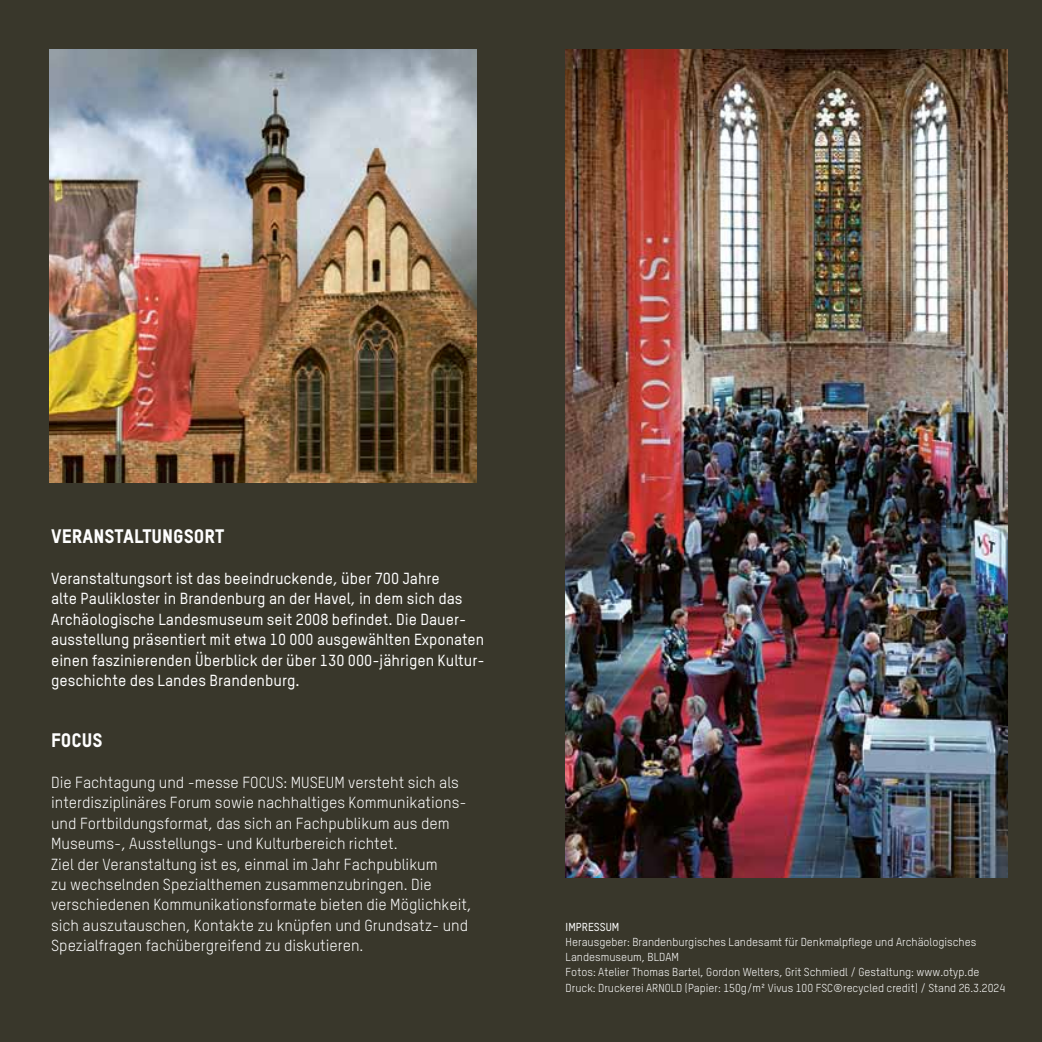
<style>
.page{position:relative;width:1042px;height:1042px;background:#39372b}
.page>*{position:absolute;margin:0;border:0;box-sizing:border-box;transform-origin:0 0}
.t1{font:19.25px "TSTARPRO Headline";color:#fff}
.t2{font:15.75px/20.3px "TSTARPRO";color:#fff}
.t3{font:500 15.75px/20.3px "TSTARPRO";color:#fff}
.t4{font:11.38px/15.2px "TSTARPRO";color:#fff}
.t5{font:500 11.38px "TSTARPRO";color:#fff}
</style>
<div class="page">
<img style="left:50px;top:50px;width:426px;height:432px">
<img style="left:566px;top:50px;width:441px;height:827px">
<p class="t1" style="left:51px;top:524px;width:175px">VERANSTALTUNGSORT</p>
<p class="t3" style="left:51px;top:568px;width:435px">Veranstaltungsort ist das beeindruckende, über 700 Jahre<br>alte Paulikloster in Brandenburg an der Havel, in dem sich das Archäologische Landesmuseum seit 2008 befindet. Die Dauer&shy;ausstellung präsentiert mit etwa 10 000 ausgewählten Exponaten einen faszinierenden Überblick der über 130 000-jährigen Kultur&shy;geschichte des Landes Brandenburg.</p>
<p class="t1" style="left:51px;top:728px;width:53px">FOCUS</p>
<p class="t2" style="left:51px;top:772px;width:422px">Die Fachtagung und -messe FOCUS: MUSEUM versteht sich als interdisziplinäres Forum sowie nachhaltiges Kommunikations&shy;und Fortbildungsformat, das sich an Fachpublikum aus dem Museums-, Ausstellungs- und Kulturbereich richtet.<br>Ziel der Veranstaltung ist es, einmal im Jahr Fachpublikum<br>zu wechselnden Spezialthemen zusammenzubringen. Die verschiedenen Kommunikationsformate bieten die Möglichkeit, sich auszutauschen, Kontakte zu knüpfen und Grundsatz- und Spezialfragen fachübergreifend zu diskutieren.</p>
<p class="t5" style="left:566px;top:919px;width:55px">Impressum</p>
<p class="t4" style="left:566px;top:934px;width:441px">Herausgeber: Brandenburgisches Landesamt für Denkmalpflege und Archäologisches Landesmuseum, BLDAM<br>Fotos: Atelier Thomas Bartel, Gordon Welters, Grit Schmiedl / Gestaltung: www.otyp.de Druck: Druckerei ARNOLD (Papier: 150g/m² Vivus 100 FSC®recycled credit) / Stand 26.3.2024</p>
</div>
